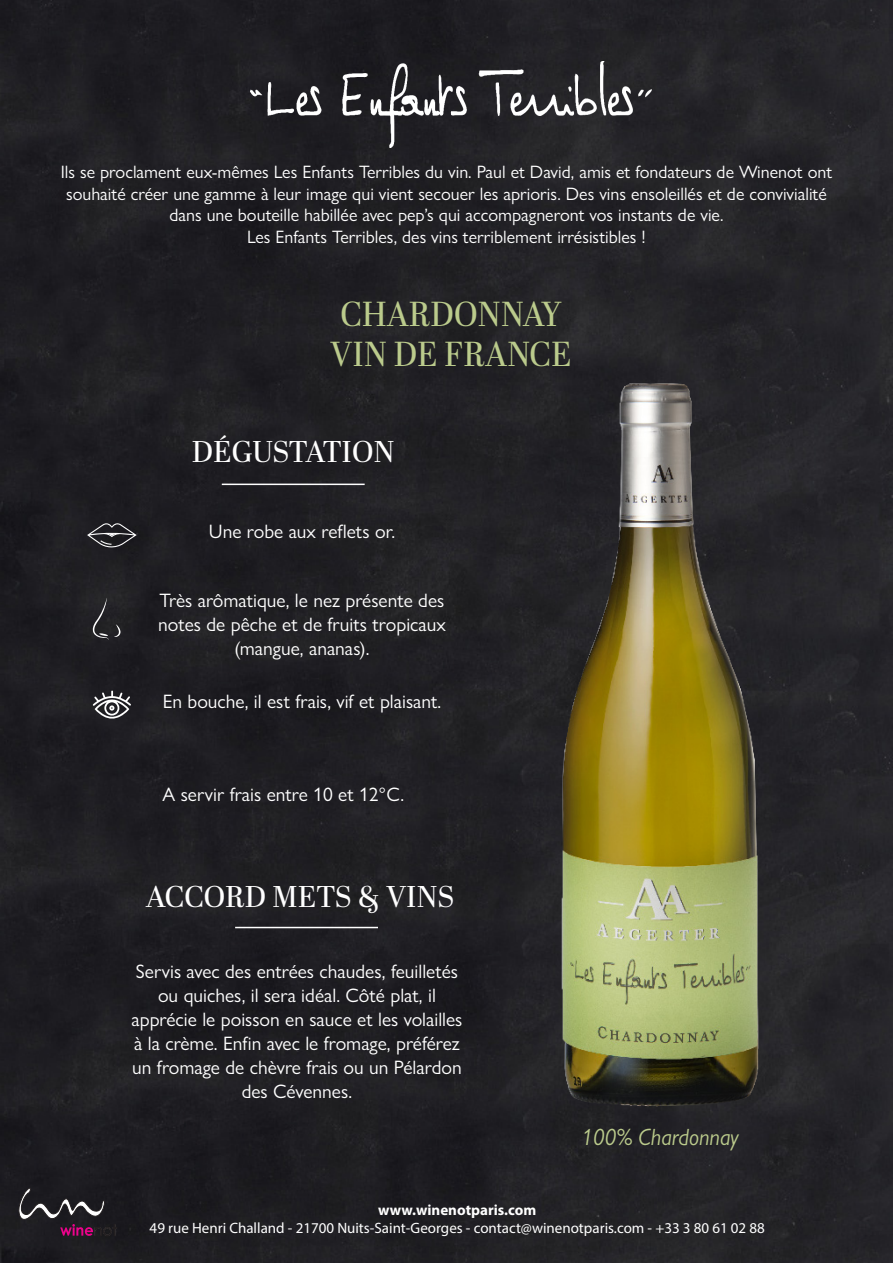
<style>
.page{position:relative;width:893px;height:1263px;background:#fff}
.page>*{position:absolute;margin:0;border:0;box-sizing:border-box;transform-origin:0 0}
.t1{font:34.65px "Abril Display";color:#bbcb8c;scale:.95 1}
.t2{font:30px "Abril Display";color:#fff}
.t3{font:italic 23.7px "Gill Sans Nova";color:#bbcb8c;scale:.95 1}
.t4{font:19.5px/24px "Gill Sans Nova";color:#fff;text-align:center}
.t5{font:18px/21.6px "Gill Sans Nova";color:#fff;text-align:center}
.t6{font:15px "Myriad Pro";color:#fff}
.t7{font:700 15px "Myriad Pro";color:#fff}
</style>
<div class="page">
<img style="left:0;top:0;width:893px;height:1263px">
<img style="left:546px;top:366px;width:228px;height:747px">
<img style="left:250px;top:62px;width:402px;height:86px">
<svg style="left:18px;top:1187px;width:99px;height:49px;background:#342c34"></svg>
<svg style="left:87px;top:523px;width:50px;height:25px"></svg>
<svg style="left:93px;top:598px;width:28px;height:42px"></svg>
<svg style="left:93px;top:691px;width:38px;height:28px"></svg>
<hr style="left:222px;top:484px;width:143px;height:1px;background:#fff">
<hr style="left:235px;top:927px;width:143px;height:1px;background:#fff">
<p class="t5" style="left:61px;top:161px;width:773px">Ils se proclament eux-mêmes Les Enfants Terribles du vin. Paul et David, amis et fondateurs de Winenot ont souhaité créer une gamme à leur image qui vient secouer les aprioris. Des vins ensoleillés et de convivialité dans une bouteille habillée avec pep’s qui accompagneront vos instants de vie.</p>
<p class="t5" style="left:247px;top:226px;width:400px">Les Enfants Terribles, des vins terriblement irrésistibles !</p>
<p class="t1" style="left:340px;top:290px;width:234px">CHARDONNAY</p>
<p class="t1" style="left:331px;top:330px;width:255px">VIN DE FRANCE</p>
<p class="t2" style="left:192px;top:431px;width:204px">DÉGUSTATION</p>
<p class="t4" style="left:209px;top:519px;width:188px">Une robe aux reflets or.</p>
<p class="t4" style="left:158px;top:588px;width:289px">Très arômatique, le nez présente des notes de pêche et de fruits tropicaux (mangue, ananas).</p>
<p class="t4" style="left:163px;top:689px;width:280px">En bouche, il est frais, vif et plaisant.</p>
<p class="t4" style="left:163px;top:782px;width:243px">A servir frais entre 10 et 12°C.</p>
<p class="t2" style="left:146px;top:876px;width:310px">ACCORD METS &amp; VINS</p>
<p class="t4" style="left:131px;top:959px;width:332px">Servis avec des entrées chaudes, feuilletés ou quiches, il sera idéal. Côté plat, il apprécie le poisson en sauce et les volailles à la crème. Enfin avec le fromage, préférez un fromage de chèvre frais ou un Pélardon des Cévennes.</p>
<p class="t3" style="left:582px;top:1123px;width:167px">100% Chardonnay</p>
<p class="t7" style="left:378px;top:1200px;width:160px">www.winenotparis.com</p>
<p class="t6" style="left:150px;top:1218px;width:617px">49 rue Henri Challand - 21700 Nuits-Saint-Georges - contact@winenotparis.com - +33 3 80 61 02 88</p>
</div>
